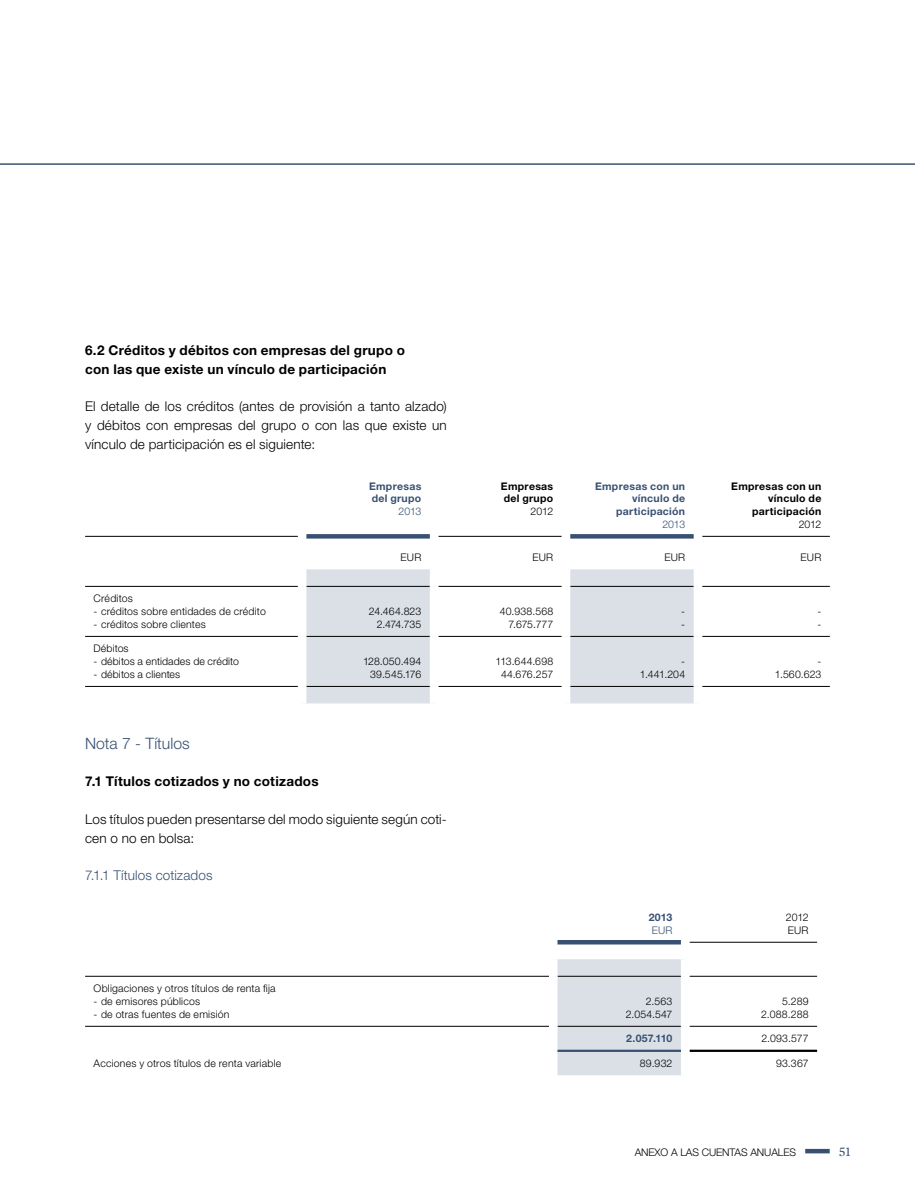
<style>
.page{position:relative;width:915px;height:1191px;background:#fff}
.page>*{position:absolute;margin:0;border:0;box-sizing:border-box;transform-origin:0 0}
.t1{font:300 15.75px "Helvetica Neue LT Std";letter-spacing:.005em;color:#385072}
.t2{font:300 13.5px/18.8px "Helvetica Neue LT Std";letter-spacing:.01em;color:#000;text-align:justify}
.t3{font:700 13.5px/18.8px "Helvetica Neue LT Std";letter-spacing:.02em;color:#000}
.t4{font:300 13.5px "Helvetica Neue LT Std";letter-spacing:.01em;color:#385072}
.t5{font:13.5px "Mercury Text G1";color:#385072}
.t6{font:300 10.5px/12.8px "Helvetica Neue LT Std";letter-spacing:.015em;color:#000;text-align:right}
.t7{font:700 10.5px/12.8px "Helvetica Neue LT Std";letter-spacing:.03em;color:#385072;text-align:right}
.t8{font:700 10.5px/12.8px "Helvetica Neue LT Std";letter-spacing:.03em;color:#000;text-align:right}
.t9{font:300 10.5px "Helvetica Neue LT Pro";letter-spacing:-.01em;color:#000}
.t10{font:300 10.5px/12.8px "Helvetica Neue LT Std";letter-spacing:-.01em;color:#000;text-align:center}
.s1{font-weight:300}
</style>
<div class="page">
<hr style="left:0;top:164px;width:914px;height:1px;background:#385072">
<svg style="left:306px;top:569px;width:387px;height:134px;fill:#dbe0e6"></svg>
<hr style="left:85px;top:536px;width:213px;height:1px;background:#000">
<hr style="left:438px;top:536px;width:123px;height:1px;background:#000">
<hr style="left:702px;top:536px;width:127px;height:1px;background:#000">
<hr style="left:85px;top:586px;width:213px;height:1px;background:#000">
<hr style="left:306px;top:586px;width:123px;height:1px;background:#000">
<hr style="left:438px;top:586px;width:123px;height:1px;background:#000">
<hr style="left:570px;top:586px;width:123px;height:1px;background:#000">
<hr style="left:702px;top:586px;width:127px;height:1px;background:#000">
<hr style="left:85px;top:636px;width:213px;height:1px;background:#000">
<hr style="left:306px;top:636px;width:123px;height:1px;background:#000">
<hr style="left:438px;top:636px;width:123px;height:1px;background:#000">
<hr style="left:570px;top:636px;width:123px;height:1px;background:#000">
<hr style="left:702px;top:636px;width:127px;height:1px;background:#000">
<hr style="left:85px;top:686px;width:213px;height:1px;background:#000">
<hr style="left:306px;top:686px;width:123px;height:1px;background:#000">
<hr style="left:438px;top:686px;width:123px;height:1px;background:#000">
<hr style="left:570px;top:686px;width:123px;height:1px;background:#000">
<hr style="left:702px;top:686px;width:127px;height:1px;background:#000">
<div style="left:429px;top:569px;width:9px;height:17px;background:#fff"></div>
<div style="left:561px;top:569px;width:9px;height:17px;background:#fff"></div>
<div style="left:429px;top:586px;width:9px;height:50px;background:#fff"></div>
<div style="left:561px;top:586px;width:9px;height:50px;background:#fff"></div>
<div style="left:429px;top:636px;width:9px;height:50px;background:#fff"></div>
<div style="left:561px;top:636px;width:9px;height:50px;background:#fff"></div>
<div style="left:429px;top:686px;width:9px;height:17px;background:#fff"></div>
<div style="left:561px;top:686px;width:9px;height:17px;background:#fff"></div>
<svg style="left:306px;top:534px;width:123px;height:4px"></svg>
<svg style="left:570px;top:534px;width:123px;height:4px"></svg>
<div style="left:557px;top:959px;width:123px;height:116px;background:#dbe0e6"></div>
<hr style="left:689px;top:942px;width:127px;height:1px;background:#000">
<hr style="left:85px;top:976px;width:464px;height:1px;background:#000">
<hr style="left:557px;top:976px;width:123px;height:1px;background:#000">
<hr style="left:689px;top:976px;width:127px;height:1px;background:#000">
<hr style="left:85px;top:1026px;width:464px;height:1px;background:#000">
<hr style="left:557px;top:1026px;width:123px;height:1px;background:#000">
<hr style="left:689px;top:1026px;width:127px;height:1px;background:#000">
<hr style="left:689px;top:1049px;width:127px;height:3px;background:#000">
<hr style="left:557px;top:940px;width:123px;height:4px;background:#385072">
<hr style="left:557px;top:1049px;width:123px;height:3px;background:#385072">
<div style="left:804px;top:1148px;width:25px;height:5px;background:#385072"></div>
<p class="t3" style="left:85px;top:340px;width:321px">6.2 Créditos y débitos con empresas del grupo o con las que existe un vínculo de participación</p>
<p class="t2" style="left:85px;top:397px;width:363px">El detalle de los créditos (antes de provisión a tanto alzado) y débitos con empresas del grupo o con las que existe un vínculo de participación es el siguiente:</p>
<p class="t7" style="left:369px;top:479px;width:54px">Empresas del grupo<br><span class="s1">2013</span></p>
<p class="t8" style="left:501px;top:479px;width:54px">Empresas del grupo<br><span class="s1">2012</span></p>
<p class="t7" style="left:595px;top:479px;width:92px">Empresas con un vínculo de participación<br><span class="s1">2013</span></p>
<p class="t8" style="left:731px;top:479px;width:92px">Empresas con un vínculo de participación<br><span class="s1">2012</span></p>
<p class="t6" style="left:400px;top:550px;width:22px">EUR</p>
<p class="t6" style="left:532px;top:550px;width:22px">EUR</p>
<p class="t6" style="left:664px;top:550px;width:22px">EUR</p>
<p class="t6" style="left:800px;top:550px;width:22px">EUR</p>
<p class="t6" style="left:94px;top:592px;width:41px">Créditos</p>
<p class="t6" style="left:94px;top:605px;width:174px">- créditos sobre entidades de crédito</p>
<p class="t6" style="left:94px;top:617px;width:114px">- créditos sobre clientes</p>
<p class="t6" style="left:369px;top:605px;width:54px">24.464.823<br>2.474.735</p>
<p class="t6" style="left:499px;top:605px;width:55px">40.938.568<br>7.675.777</p>
<p class="t6" style="left:681px;top:605px;width:5px;text-align:left">- -</p>
<p class="t6" style="left:817px;top:605px;width:5px;text-align:left">- -</p>
<p class="t6" style="left:94px;top:642px;width:36px">Débitos</p>
<p class="t6" style="left:94px;top:655px;width:147px">- débitos a entidades de crédito</p>
<p class="t6" style="left:94px;top:667px;width:88px">- débitos a clientes</p>
<p class="t6" style="left:363px;top:655px;width:60px">128.050.494<br>39.545.176</p>
<p class="t10" style="left:495px;top:655px;width:59px">113.644.698<br>44.676.257</p>
<p class="t6" style="left:639px;top:655px;width:47px">-<br>1.441.204</p>
<p class="t6" style="left:774px;top:655px;width:48px">-<br>1.560.623</p>
<p class="t1" style="left:85px;top:733px;width:106px">Nota 7 - Títulos</p>
<p class="t3" style="left:85px;top:772px;width:235px">7.1 Títulos cotizados y no cotizados</p>
<p class="t2" style="left:85px;top:809px;width:363px">Los títulos pueden presentarse del modo siguiente según coti&shy;cen o no en bolsa:</p>
<p class="t4" style="left:85px;top:867px;width:129px">7.1.1 Títulos cotizados</p>
<p class="t6" style="left:94px;top:982px;width:183px">Obligaciones y otros títulos de renta fija</p>
<p class="t6" style="left:94px;top:994px;width:108px">- de emisores públicos</p>
<p class="t6" style="left:94px;top:1007px;width:137px">- de otras fuentes de emisión</p>
<p class="t7" style="left:648px;top:910px;width:25px;text-align:left">2013<br><span class="s1">EUR</span></p>
<p class="t6" style="left:785px;top:910px;width:24px;text-align:left">2012<br>EUR</p>
<p class="t6" style="left:625px;top:994px;width:48px">2.563<br>2.054.547</p>
<p class="t6" style="left:761px;top:994px;width:49px">5.289<br>2.088.288</p>
<p class="t7" style="left:626px;top:1032px;width:48px">2.057.110</p>
<p class="t6" style="left:761px;top:1032px;width:48px">2.093.577</p>
<p class="t6" style="left:94px;top:1056px;width:189px">Acciones y otros títulos de renta variable</p>
<p class="t6" style="left:639px;top:1056px;width:34px">89.932</p>
<p class="t6" style="left:775px;top:1056px;width:34px">93.367</p>
<p class="t9" style="left:634px;top:1145px;width:163px">ANEXO A LAS CUENTAS ANUALES</p>
<p class="t5" style="left:838px;top:1141px;width:14px">51</p>
</div>
